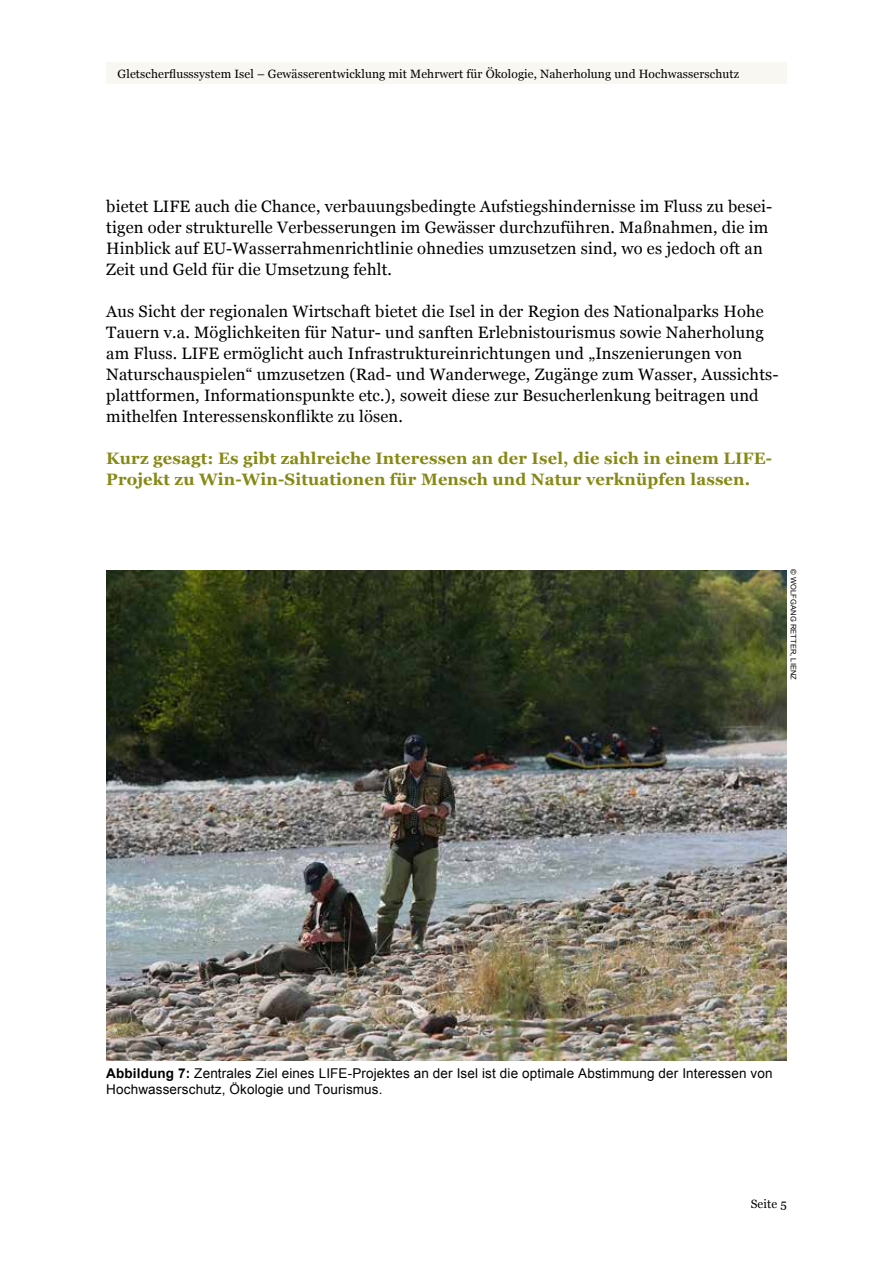
<style>
.page{position:relative;width:893px;height:1263px;background:#fff}
.page>*{position:absolute;margin:0;border:0;box-sizing:border-box;transform-origin:0 0}
.t1{font:16.5px/21px "Georgia";letter-spacing:.01em;color:#000}
.t2{font:700 16.5px/21px "Georgia";letter-spacing:.01em;color:#868914}
.t3{font:13.5px/16.2px "Arial";letter-spacing:.01em;color:#000}
.t4{font:12px "Georgia";letter-spacing:.01em;color:#000}
.t5{font:7.5px "Arial";letter-spacing:.01em;color:#000}
.s1{font-weight:700}
</style>
<div class="page">
<div style="left:106px;top:63px;width:681px;height:21px;background:#f8f7f1"></div>
<img style="left:106px;top:570px;width:681px;height:490px">
<p class="t4" style="left:118px;top:65px;width:623px">Gletscherflusssystem Isel – Gewässerentwicklung mit Mehrwert für Ökologie, Naherholung und Hochwasserschutz</p>
<p class="t1" style="left:106px;top:195px;width:667px">bietet LIFE auch die Chance, verbauungsbedingte Aufstiegshindernisse im Fluss zu besei&shy;tigen oder strukturelle Verbesserungen im Gewässer durchzuführen. Maßnahmen, die im Hinblick auf EU-Wasserrahmenrichtlinie ohnedies umzusetzen sind, wo es jedoch oft an Zeit und Geld für die Umsetzung fehlt.</p>
<p class="t1" style="left:106px;top:300px;width:674px">Aus Sicht der regionalen Wirtschaft bietet die Isel in der Region des Nationalparks Hohe Tauern v.a. Möglichkeiten für Natur- und sanften Erlebnistourismus sowie Naherholung am Fluss. LIFE ermöglicht auch Infrastruktureinrichtungen und „Inszenierungen von Naturschauspielen“ umzusetzen (Rad- und Wanderwege, Zugänge zum Wasser, Aussichts&shy;plattformen, Informationspunkte etc.), soweit diese zur Besucherlenkung beitragen und mithelfen Interessenskonflikte zu lösen.</p>
<p class="t2" style="left:106px;top:447px;width:667px">Kurz gesagt: Es gibt zahlreiche Interessen an der Isel, die sich in einem LIFE-<br>Projekt zu Win-Win-Situationen für Mensch und Natur verknüpfen lassen.</p>
<p class="t5" style="left:798px;top:569px;width:112px;rotate:90deg">© WOLFGANG RETTER, LIENZ</p>
<p class="t3" style="left:106px;top:1065px;width:668px"><span class="s1">Abbildung 7:</span> Zentrales Ziel eines LIFE-Projektes an der Isel ist die optimale Abstimmung der Interessen von<br>Hochwasserschutz, Ökologie und Tourismus.</p>
<p class="t4" style="left:751px;top:1195px;width:37px">Seite 5</p>
</div>
